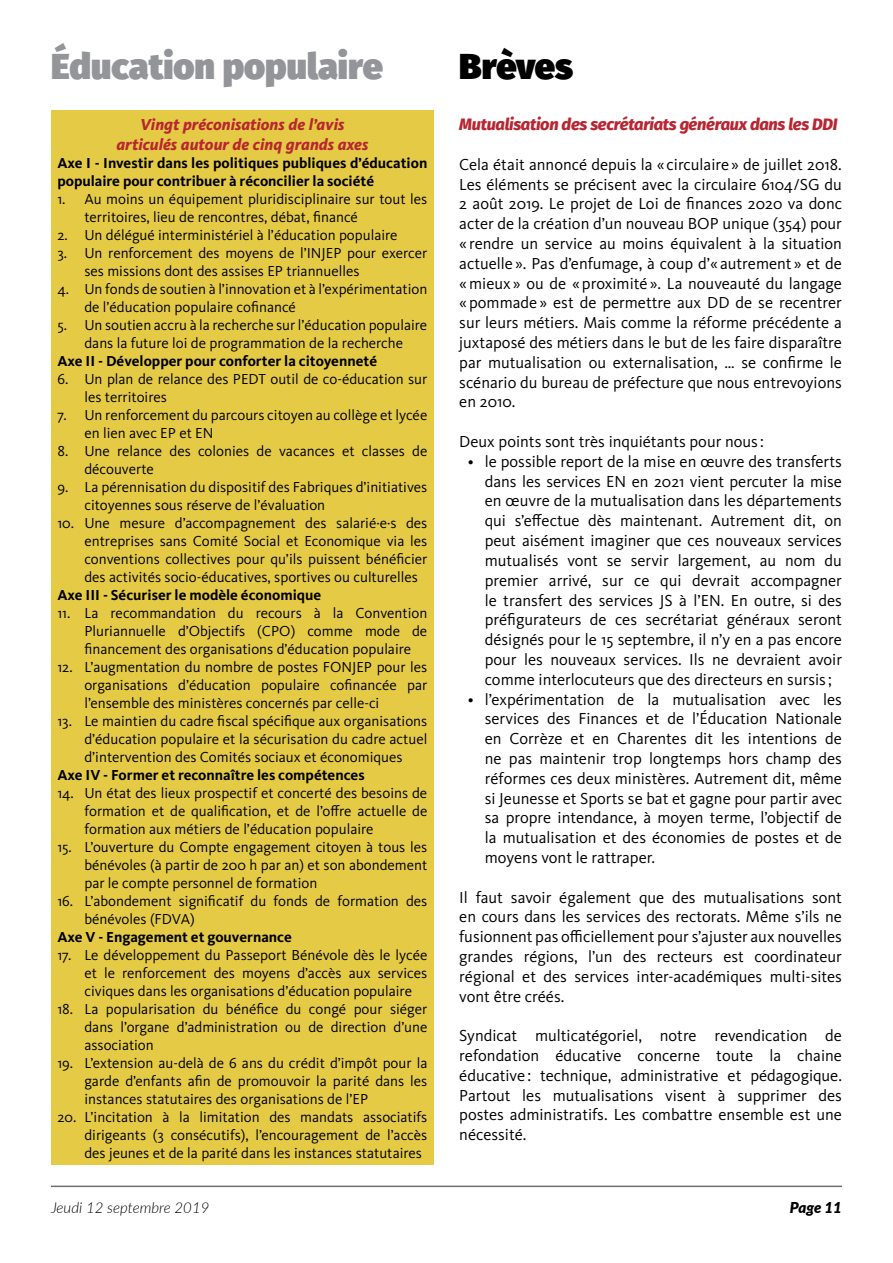
<style>
.page{position:relative;width:893px;height:1263px;background:#fff}
.page>*{position:absolute;margin:0;border:0;box-sizing:border-box;transform-origin:0 0}
.t1{font:900 36px "Fira Sans";color:#939598}
.t2{font:900 36px "Fira Sans";letter-spacing:-.01em;color:#000}
.t3{font:16.5px/19.8px "Kievit OT";color:#000;text-align:justify}
.t4{font:italic 800 16.5px/19.8px "Kievit OT";color:#b82632;text-align:center}
.t5{font:italic 800 16.5px "Fira Sans";letter-spacing:-.02em;color:#b82632}
.t6{font:15px/18px "Kievit OT";color:#000;text-align:justify}
.t7{font:700 15px/18px "Kievit OT";color:#000}
.t8{font:italic 300 15px "Lato";color:#000}
.t9{font:italic 900 15px "Lato";letter-spacing:-.005em;color:#000}
</style>
<div class="page">
<div style="left:51px;top:111px;width:383px;height:1054px;background:#e5cb45"></div>
<hr style="left:51px;top:1185px;width:791px;height:2px;background:#6d6e71">
<h1 class="t1" style="left:51px;top:41px;width:333px">Éducation populaire</h1>
<h1 class="t2" style="left:459px;top:41px;width:115px">Brèves</h1>
<p class="t5" style="left:459px;top:113px;width:380px">Mutualisation des secrétariats généraux dans les DDI</p>
<p class="t3" style="left:459px;top:154px;width:384px">Cela était annoncé depuis la « circulaire » de juillet 2018.<br>Les éléments se précisent avec la circulaire 6104/SG du 2 août 2019. Le projet de Loi de finances 2020 va donc acter de la création d’un nouveau BOP unique (354) pour « rendre un service au moins équivalent à la situation actuelle ». Pas d’enfumage, à coup d’« autrement » et de «mieux » ou de «proximité ». La nouveauté du langage «pommade » est de permettre aux DD de se recentrer sur leurs métiers. Mais comme la réforme précédente a juxtaposé des métiers dans le but de les faire disparaître par mutualisation ou externalisation, … se confirme le scénario du bureau de préfecture que nous entrevoyions en 2010.</p>
<p class="t3" style="left:459px;top:431px;width:306px">Deux points sont très inquiétants pour nous :</p>
<p class="t3" style="left:485px;top:451px;width:359px;text-indent:-17px">• le possible report de la mise en œuvre des transferts dans les services EN en 2021 vient percuter la mise en œuvre de la mutualisation dans les départements qui s’effectue dès maintenant. Autrement dit, on peut aisément imaginer que ces nouveaux services mutualisés vont se servir largement, au nom du premier arrivé, sur ce qui devrait accompagner le transfert des services JS à l’EN. En outre, si des préfigurateurs de ces secrétariat généraux seront désignés pour le 15 septembre, il n’y en a pas encore pour les nouveaux services. Ils ne devraient avoir comme interlocuteurs que des directeurs en sursis ;</p>
<p class="t3" style="left:485px;top:689px;width:359px;text-indent:-17px">• l’expérimentation de la mutualisation avec les services des Finances et de l’Éducation Nationale en Corrèze et en Charentes dit les intentions de ne pas maintenir trop longtemps hors champ des réformes ces deux ministères. Autrement dit, même si Jeunesse et Sports se bat et gagne pour partir avec sa propre intendance, à moyen terme, l’objectif de la mutualisation et des économies de postes et de moyens vont le rattraper.</p>
<p class="t3" style="left:459px;top:887px;width:384px">Il faut savoir également que des mutualisations sont en cours dans les services des rectorats. Même s’ils ne fusionnent pas officiellement pour s’ajuster aux nouvelles grandes régions, l’un des recteurs est coordinateur régional et des services inter-académiques multi-sites vont être créés.</p>
<p class="t3" style="left:459px;top:1025px;width:384px">Syndicat multicatégoriel, notre revendication de refondation éducative concerne toute la chaine éducative : technique, administrative et pédagogique.<br>Partout les mutualisations visent à supprimer des postes administratifs. Les combattre ensemble est une nécessité.</p>
<p class="t4" style="left:116px;top:115px;width:254px">Vingt préconisations de l’avis articulés autour de cinq grands axes</p>
<p class="t7" style="left:57px;top:154px;width:371px">Axe I - Investir dans les politiques publiques d’éducation populaire pour contribuer à réconcilier la société</p>
<p class="t6" style="left:84px;top:190px;width:344px;text-indent:-27px">1. Au moins un équipement pluridisciplinaire sur tout les territoires, lieu de rencontres, débat, financé</p>
<p class="t6" style="left:57px;top:226px;width:342px">2. Un délégué interministériel à l’éducation populaire</p>
<p class="t6" style="left:84px;top:244px;width:344px;text-indent:-27px">3. Un renforcement des moyens de l’INJEP pour exercer ses missions dont des assises EP triannuelles</p>
<p class="t6" style="left:84px;top:280px;width:344px;text-indent:-27px">4. Un fonds de soutien à l’innovation et à l’expérimentation de l’éducation populaire cofinancé</p>
<p class="t6" style="left:57px;top:316px;width:371px;text-align:center">5. Un soutien accru à la recherche sur l’éducation populaire dans la future loi de programmation de la recherche</p>
<p class="t7" style="left:57px;top:352px;width:321px">Axe II - Développer pour conforter la citoyenneté</p>
<p class="t6" style="left:84px;top:370px;width:344px;text-indent:-27px">6. Un plan de relance des PEDT outil de co-éducation sur les territoires</p>
<p class="t6" style="left:84px;top:406px;width:344px;text-indent:-27px">7. Un renforcement du parcours citoyen au collège et lycée en lien avec EP et EN</p>
<p class="t6" style="left:84px;top:442px;width:344px;text-indent:-27px">8. Une relance des colonies de vacances et classes de découverte</p>
<p class="t6" style="left:84px;top:478px;width:344px;text-indent:-27px">9. La pérennisation du dispositif des Fabriques d’initiatives citoyennes sous réserve de l’évaluation</p>
<p class="t6" style="left:84px;top:514px;width:344px;text-indent:-27px">10. Une mesure d’accompagnement des salarié·e·s des entreprises sans Comité Social et Economique via les conventions collectives pour qu’ils puissent bénéficier des activités socio-éducatives, sportives ou culturelles</p>
<p class="t7" style="left:57px;top:586px;width:265px">Axe III - Sécuriser le modèle économique</p>
<p class="t6" style="left:84px;top:604px;width:344px;text-indent:-27px">11. La recommandation du recours à la Convention Pluriannuelle d’Objectifs (CPO) comme mode de financement des organisations d’éducation populaire</p>
<p class="t6" style="left:84px;top:658px;width:344px;text-indent:-27px">12. L’augmentation du nombre de postes FONJEP pour les organisations d’éducation populaire cofinancée par l’ensemble des ministères concernés par celle-ci</p>
<p class="t6" style="left:84px;top:712px;width:344px;text-indent:-27px">13. Le maintien du cadre fiscal spécifique aux organisations d’éducation populaire et la sécurisation du cadre actuel d’intervention des Comités sociaux et économiques</p>
<p class="t7" style="left:57px;top:766px;width:309px">Axe IV - Former et reconnaître les compétences</p>
<p class="t6" style="left:84px;top:784px;width:344px;text-indent:-27px">14. Un état des lieux prospectif et concerté des besoins de formation et de qualification, et de l’offre actuelle de formation aux métiers de l’éducation populaire</p>
<p class="t6" style="left:84px;top:838px;width:344px;text-indent:-27px">15. L’ouverture du Compte engagement citoyen à tous les bénévoles (à partir de 200 h par an) et son abondement par le compte personnel de formation</p>
<p class="t6" style="left:84px;top:892px;width:344px;text-indent:-27px">16. L’abondement significatif du fonds de formation des bénévoles (FDVA)</p>
<p class="t7" style="left:57px;top:928px;width:236px">Axe V - Engagement et gouvernance</p>
<p class="t6" style="left:84px;top:946px;width:344px;text-indent:-27px">17. Le développement du Passeport Bénévole dès le lycée et le renforcement des moyens d’accès aux services civiques dans les organisations d’éducation populaire</p>
<p class="t6" style="left:84px;top:1000px;width:344px;text-indent:-27px">18. La popularisation du bénéfice du congé pour siéger dans l’organe d’administration ou de direction d’une association</p>
<p class="t6" style="left:84px;top:1054px;width:344px;text-indent:-27px">19. L’extension au-delà de 6 ans du crédit d’impôt pour la garde d’enfants afin de promouvoir la parité dans les instances statutaires des organisations de l’EP</p>
<p class="t6" style="left:84px;top:1108px;width:344px;text-indent:-27px">20. L’incitation à la limitation des mandats associatifs dirigeants (3 consécutifs), l’encouragement de l’accès des jeunes et de la parité dans les instances statutaires</p>
<p class="t8" style="left:51px;top:1197px;width:160px">Jeudi 12 septembre 2019</p>
<p class="t9" style="left:790px;top:1197px;width:53px">Page 11</p>
</div>
